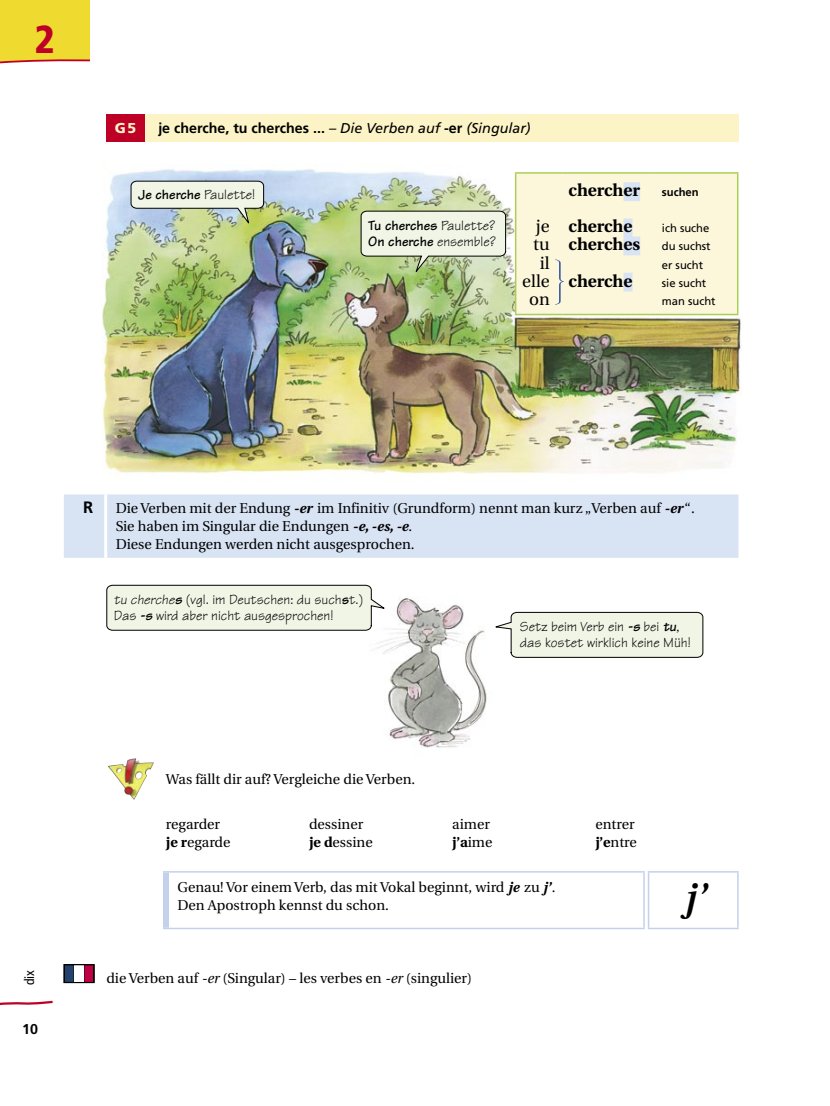
<style>
.page{position:relative;width:830px;height:1106px;background:#fff}
.page>*{position:absolute;margin:0;border:0;box-sizing:border-box;transform-origin:0 0}
.t1{font:900 condensed 39px "Frutiger";color:#be0027}
.t2{font:italic 600 37.5px "Utopia";color:#000}
.t3{font:700 17.25px/36.2px "Utopia";color:#000}
.t4{font:17.25px/18px "Utopia";color:#000;text-align:right}
.t5{font:700 16.5px "Frutiger";color:#000}
.t6{font:14.25px/18px "Utopia";color:#000}
.t7{font:14.25px/15.8px "Tekton";color:#000}
.t8{font:700 14.25px/15.8px "Tekton";color:#000}
.t9{font:700 14.25px "Frutiger";color:#000}
.t10{font:900 14.25px "Frutiger";color:#fcf3c6}
.t11{font:condensed 13.5px "Frutiger";color:#000}
.t12{font:11.25px/18px "Frutiger";color:#000}
.t13{font:700 11.25px "Frutiger";color:#000}
.s1{font-weight:400;font-style:italic}
.s2{font-weight:400}
.s3{font-weight:700;font-style:italic}
.s4{font-style:italic}
.s5{font-weight:700}
</style>
<div class="page">
<img style="left:102px;top:169px;width:639px;height:305px">
<svg style="left:0;top:0;width:89px;height:64px;background:#eed536"></svg>
<div style="left:106px;top:115px;width:39px;height:27px;background:#be0027"></div>
<div style="left:145px;top:115px;width:593px;height:27px;background:#fcf3c6"></div>
<div style="left:64px;top:494px;width:674px;height:64px;background:#d8e3f4"></div>
<hr style="left:104px;top:494px;width:3px;height:64px;background:#fff">
<img style="left:377px;top:597px;width:110px;height:151px">
<hr style="left:647px;top:871px;width:91px;height:1px;background:#c3d1eb">
<hr style="left:647px;top:872px;width:2px;height:55px;background:#c3d1eb">
<hr style="left:736px;top:872px;width:2px;height:55px;background:#c3d1eb">
<hr style="left:647px;top:927px;width:91px;height:2px;background:#c3d1eb">
<hr style="left:163px;top:871px;width:481px;height:1px;background:#c3d1eb">
<hr style="left:643px;top:872px;width:1px;height:55px;background:#c3d1eb">
<hr style="left:163px;top:927px;width:481px;height:2px;background:#c3d1eb">
<div style="left:163px;top:872px;width:6px;height:55px;background:#c3d1eb"></div>
<svg style="left:106px;top:584px;width:281px;height:47px;background:#e5e9dc"></svg>
<svg style="left:495px;top:611px;width:208px;height:47px;background:#e6eadd"></svg>
<svg style="left:130px;top:180px;width:134px;height:47px;background:#cdd7c4"></svg>
<svg style="left:360px;top:210px;width:146px;height:65px;background:#d6dfc4"></svg>
<img style="left:135px;top:758px;width:19px;height:17px">
<hr style="left:514px;top:172px;width:48px;height:2px;background:#abce59">
<hr style="left:514px;top:174px;width:2px;height:140px;background:#abce59">
<hr style="left:562px;top:172px;width:93px;height:2px;background:#abce59">
<hr style="left:655px;top:172px;width:83px;height:2px;background:#abce59">
<hr style="left:736px;top:174px;width:2px;height:140px;background:#abce59">
<hr style="left:514px;top:314px;width:48px;height:1px;background:#abce59">
<hr style="left:562px;top:314px;width:93px;height:1px;background:#abce59">
<hr style="left:655px;top:314px;width:83px;height:1px;background:#abce59">
<div style="left:515px;top:173px;width:222px;height:141px;background:#fcf6da"></div>
<div style="left:84px;top:964px;width:10px;height:18px;background:#c00045"></div>
<div style="left:64px;top:964px;width:10px;height:18px;background:#24426b"></div>
<div style="left:64px;top:964px;width:30px;height:18px;border:1px solid #000"></div>
<svg style="left:0;top:1000px;width:53px;height:5px"></svg>
<h1 class="t1" style="left:34px;top:16px;width:22px">2</h1>
<p class="t10" style="left:115px;top:119px;width:23px">G 5</p>
<p class="t9" style="left:158px;top:120px;width:373px">je cherche, tu cherches ... <span class="s1">– Die Verben auf</span> -er <span class="s1">(Singular)</span></p>
<p class="t8" style="left:138px;top:186px;width:118px">Je cherche <span class="s2">Paulette!</span></p>
<p class="t8" style="left:368px;top:218px;width:129px">Tu cherches <span class="s2">Paulette?<br></span>On cherche <span class="s2">ensemble?</span></p>
<p class="t4" style="left:522px;top:218px;width:29px">je tu il elle on</p>
<p class="t3" style="left:568px;top:172px;width:73px">chercher cherche</p>
<p class="t3" style="left:568px;top:226px;width:73px">cherches cherche</p>
<p class="t13" style="left:661px;top:186px;width:38px">suchen</p>
<p class="t12" style="left:661px;top:219px;width:55px">ich suche du suchst er sucht sie sucht man sucht</p>
<p class="t5" style="left:83px;top:498px;width:12px">R</p>
<p class="t6" style="left:116px;top:499px;width:580px">Die Verben mit der Endung <span class="s3">-er</span> im Infinitiv (Grundform) nennt man kurz „Verben auf <span class="s3">-er</span> “.<br>Sie haben im Singular die Endungen <span class="s3">-e, -es, -e</span>.<br>Diese Endungen werden nicht ausgesprochen.</p>
<p class="t7" style="left:114px;top:592px;width:251px"><span class="s4">tu cherche</span><span class="s3">s</span> (vgl. im Deutschen: du such<span class="s5">s</span>t.)<br>Das <span class="s3">-s</span> wird aber nicht ausgesprochen!</p>
<p class="t7" style="left:519px;top:619px;width:172px">Setz beim Verb ein <span class="s3">-s</span> bei <span class="s3">tu</span>, das kostet wirklich keine Müh!</p>
<p class="t11" style="left:22px;top:985px;width:17px;rotate:-90deg">dix</p>
<p class="t9" style="left:22px;top:1020px;width:17px">10</p>
<p class="t6" style="left:166px;top:770px;width:251px">Was fällt dir auf? Vergleiche die Verben.</p>
<p class="t6" style="left:166px;top:815px;width:66px">regarder <span class="s5">je r</span>egarde</p>
<p class="t6" style="left:309px;top:815px;width:65px">dessiner <span class="s5">je d</span>essine</p>
<p class="t6" style="left:452px;top:815px;width:42px">aimer <span class="s5">j’a</span>ime</p>
<p class="t6" style="left:595px;top:815px;width:43px">entrer <span class="s5">j’e</span>ntre</p>
<p class="t6" style="left:177px;top:878px;width:379px">Genau! Vor einem Verb, das mit Vokal beginnt, wird <span class="s3">je</span> zu <span class="s3">j’</span> .<br>Den Apostroph kennst du schon.</p>
<h2 class="t2" style="left:683px;top:876px;width:23px">j’</h2>
<p class="t6" style="left:106px;top:969px;width:367px">die Verben auf <span class="s4">-er</span> (Singular) – les verbes en <span class="s4">-er</span> (singulier)</p>
</div>
